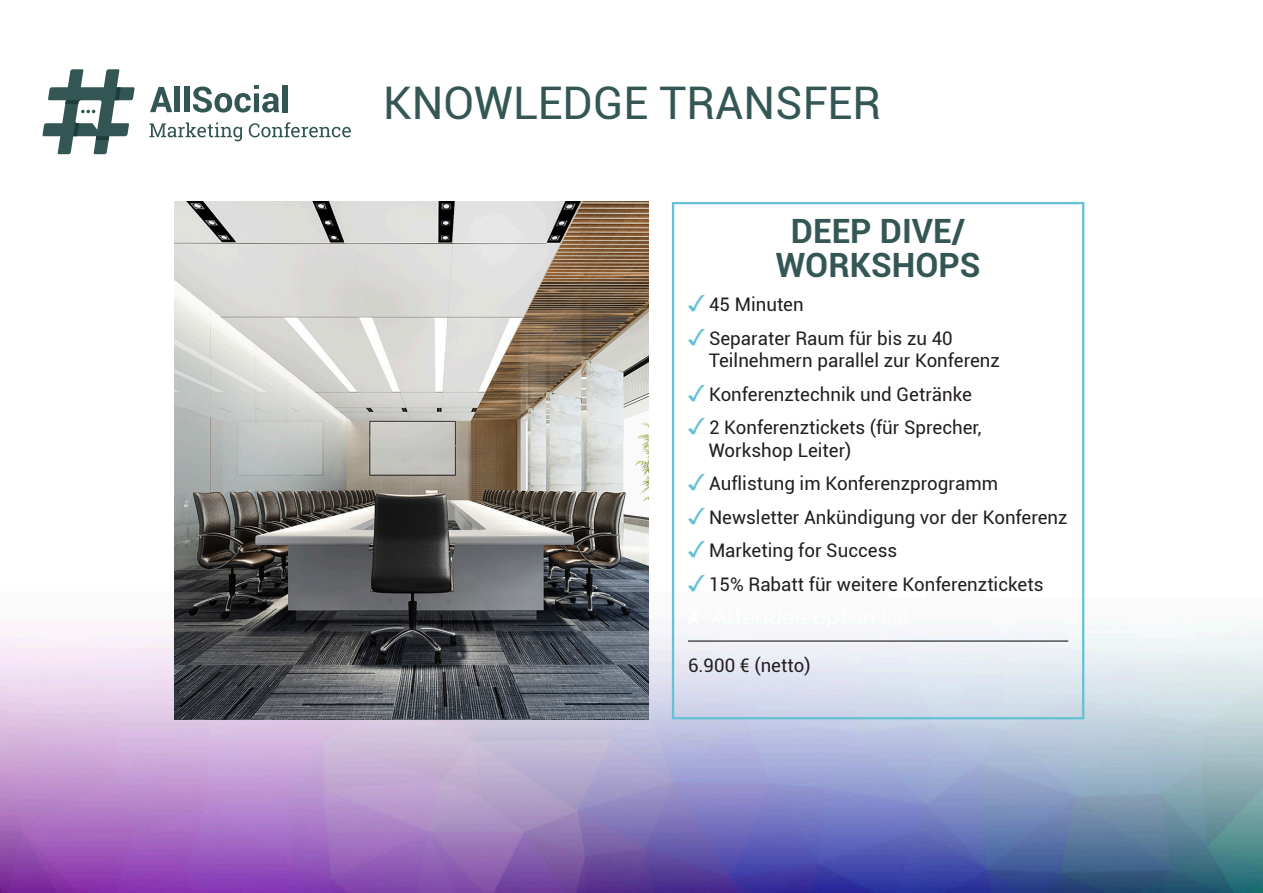
<style>
.page{position:relative;width:1263px;height:893px;background:#fff}
.page>*{position:absolute;margin:0;border:0;box-sizing:border-box;transform-origin:0 0}
.t1{font:45px "Roboto";color:#345755}
.t2{font:700 33.45px/34.2px "Roboto";color:#345755;text-align:center}
.t3{font:18.75px/22.5px "Roboto";color:#231f20}
.s1{font-family:"Monotype Sorts";font-size:23.1px;color:#65c1d3}
</style>
<div class="page">
<img style="left:0;top:201px;width:1263px;height:692px">
<svg style="left:43px;top:69px;width:92px;height:85px"></svg>
<svg style="left:149px;top:122px;width:93px;height:19px"></svg>
<svg style="left:249px;top:122px;width:102px;height:15px"></svg>
<svg style="left:150px;top:87px;width:22px;height:25px"></svg>
<div style="left:175px;top:87px;width:5px;height:25px;background:#335654"></div>
<div style="left:184px;top:87px;width:5px;height:25px;background:#335654"></div>
<svg style="left:193px;top:85px;width:86px;height:28px"></svg>
<div style="left:282px;top:85px;width:6px;height:27px;background:#335654"></div>
<hr style="left:688px;top:640px;width:380px;height:2px;background:#231f20">
<div style="left:672px;top:202px;width:412px;height:517px;border:2px solid #65c1d3"></div>
<img style="left:175px;top:202px;width:473px;height:517px">
<p class="t1" style="left:383px;top:71px;width:499px">KNOWLEDGE TRANSFER</p>
<p class="t2" style="left:776px;top:213px;width:206px">DEEP DIVE/<br>WORKSHOPS</p>
<p class="t3" style="left:688px;top:292px;width:117px"><span class="s1">3</span>45 Minuten</p>
<p class="t3" style="left:709px;top:326px;width:293px;text-indent:-21px"><span class="s1">3</span>Separater Raum für bis zu 40<br>Teilnehmern parallel zur Konferenz</p>
<p class="t3" style="left:688px;top:382px;width:285px"><span class="s1">3</span>Konferenztechnik und Getränke</p>
<p class="t3" style="left:709px;top:415px;width:274px;text-indent:-21px"><span class="s1">3</span>2 Konferenztickets (für Sprecher,<br>Workshop Leiter)</p>
<p class="t3" style="left:688px;top:471px;width:312px"><span class="s1">3</span>Auflistung im Konferenzprogramm</p>
<p class="t3" style="left:688px;top:505px;width:381px"><span class="s1">3</span>Newsletter Ankündigung vor der Konferenz</p>
<p class="t3" style="left:688px;top:539px;width:211px"><span class="s1">3</span>Marketing for Success</p>
<p class="t3" style="left:688px;top:572px;width:357px"><span class="s1">3</span>15% Rabatt für weitere Konferenztickets</p>
<p class="t3" style="left:688px;top:653px;width:124px">6.900 € (netto)</p>
</div>
